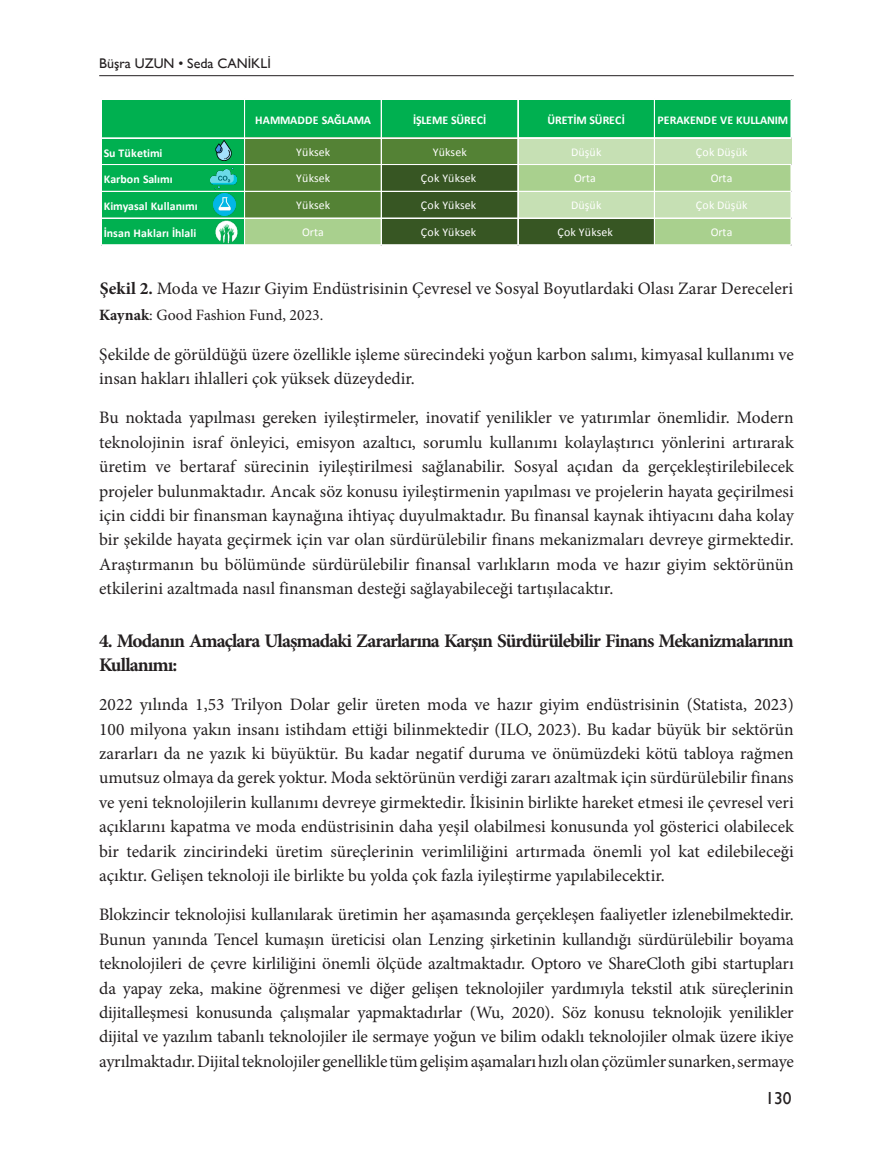
<style>
.page{position:relative;width:893px;height:1166px;background:#fff}
.page>*{position:absolute;margin:0;border:0;box-sizing:border-box;transform-origin:0 0}
.t1{font:700 19.25px/23.4px "Minion Pro";letter-spacing:-.05em;color:#231f20}
.MNormal-TR{font:17.5px/24.3px "Minion Pro";color:#231f20;text-align:justify}
.pictH{font:17.5px "Minion Pro";color:#231f20}
.t2{font:17.5px "Gill Sans TR";color:#231f20}
.pictTxt{font:15.75px "Minion Pro";color:#231f20}
.t3{font:14px "Gill Sans TR";color:#231f20}
.t4{font:700 11.9px "Calibri";letter-spacing:.005em;color:#fff}
.t5{font:11.9px "Calibri";letter-spacing:.01em;color:#fff}
.t6{font:700 11.9px "Calibri";letter-spacing:-.015em;color:#fff}
.s1{font-weight:700}
</style>
<div class="page">
<hr style="left:99px;top:75px;width:695px;height:1px;background:#231f20">
<div style="left:102px;top:100px;width:689px;height:38px;background:#00b050"></div>
<div style="left:102px;top:138px;width:143px;height:27px;background:#00b050"></div>
<div style="left:245px;top:138px;width:273px;height:27px;background:#548235"></div>
<div style="left:518px;top:138px;width:273px;height:27px;background:#c6e0b4"></div>
<div style="left:102px;top:165px;width:143px;height:27px;background:#00b050"></div>
<div style="left:245px;top:165px;width:137px;height:27px;background:#548235"></div>
<div style="left:381px;top:165px;width:137px;height:27px;background:#375623"></div>
<div style="left:518px;top:165px;width:273px;height:27px;background:#a9d08e"></div>
<div style="left:102px;top:191px;width:143px;height:28px;background:#00b050"></div>
<div style="left:245px;top:191px;width:137px;height:28px;background:#548235"></div>
<div style="left:381px;top:191px;width:137px;height:28px;background:#375623"></div>
<div style="left:518px;top:191px;width:273px;height:28px;background:#c6e0b4"></div>
<div style="left:102px;top:218px;width:143px;height:27px;background:#00b050"></div>
<div style="left:245px;top:218px;width:137px;height:27px;background:#a9d08e"></div>
<div style="left:381px;top:218px;width:274px;height:27px;background:#375623"></div>
<div style="left:654px;top:218px;width:137px;height:27px;background:#a9d08e"></div>
<hr style="left:102px;top:138px;width:689px;height:1px;background:#fff">
<hr style="left:102px;top:164px;width:689px;height:1px;background:#fff">
<hr style="left:102px;top:165px;width:689px;height:1px;background:#fff">
<hr style="left:102px;top:191px;width:689px;height:1px;background:#fff">
<hr style="left:102px;top:218px;width:689px;height:1px;background:#fff">
<hr style="left:381px;top:100px;width:1px;height:145px;background:#fff">
<hr style="left:517px;top:100px;width:1px;height:145px;background:#fff">
<hr style="left:518px;top:100px;width:1px;height:145px;background:#fff">
<hr style="left:102px;top:244px;width:689px;height:1px;background:#fff">
<hr style="left:244px;top:100px;width:1px;height:145px;background:#fff">
<hr style="left:245px;top:100px;width:1px;height:145px;background:#fff">
<hr style="left:654px;top:100px;width:1px;height:145px;background:#fff">
<img style="left:210px;top:165px;width:27px;height:26px">
<img style="left:215px;top:141px;width:17px;height:20px">
<img style="left:214px;top:194px;width:21px;height:21px">
<img style="left:210px;top:220px;width:33px;height:25px">
<p class="t3" style="left:99px;top:55px;width:173px">Büşra UZUN • Seda CANİKLİ</p>
<p class="t4" style="left:255px;top:112px;width:117px">HAMMADDE SAĞLAMA</p>
<p class="t6" style="left:413px;top:112px;width:75px">İŞLEME SÜRECİ</p>
<p class="t4" style="left:547px;top:112px;width:79px">ÜRETİM SÜRECİ</p>
<p class="t4" style="left:657px;top:112px;width:132px">PERAKENDE VE KULLANIM</p>
<p class="t4" style="left:104px;top:144px;width:60px">Su Tüketimi</p>
<p class="t5" style="left:296px;top:144px;width:35px">Yüksek</p>
<p class="t5" style="left:433px;top:144px;width:35px">Yüksek</p>
<p class="t5" style="left:571px;top:144px;width:32px">Düşük</p>
<p class="t5" style="left:696px;top:144px;width:53px">Çok Düşük</p>
<p class="t4" style="left:104px;top:171px;width:70px">Karbon Salımı</p>
<p class="t5" style="left:296px;top:171px;width:35px">Yüksek</p>
<p class="t5" style="left:421px;top:171px;width:57px">Çok Yüksek</p>
<p class="t5" style="left:574px;top:171px;width:23px">Orta</p>
<p class="t5" style="left:711px;top:171px;width:23px">Orta</p>
<p class="t4" style="left:104px;top:198px;width:95px">Kimyasal Kullanımı</p>
<p class="t5" style="left:296px;top:198px;width:35px">Yüksek</p>
<p class="t5" style="left:421px;top:198px;width:57px">Çok Yüksek</p>
<p class="t5" style="left:571px;top:198px;width:32px">Düşük</p>
<p class="t5" style="left:696px;top:198px;width:53px">Çok Düşük</p>
<p class="t4" style="left:104px;top:224px;width:94px">İnsan Hakları İhlali</p>
<p class="t5" style="left:302px;top:224px;width:23px">Orta</p>
<p class="t5" style="left:421px;top:224px;width:57px">Çok Yüksek</p>
<p class="t5" style="left:558px;top:224px;width:57px">Çok Yüksek</p>
<p class="t5" style="left:711px;top:224px;width:23px">Orta</p>
<p class="pictH" style="left:100px;top:276px;width:695px"><span class="s1">Şekil 2.</span> Moda ve Hazır Giyim Endüstrisinin Çevresel ve Sosyal Boyutlardaki Olası Zarar Dereceleri</p>
<p class="pictTxt" style="left:99px;top:305px;width:226px"><span class="s1">Kaynak</span>: Good Fashion Fund, 2023.</p>
<p class="MNormal-TR" style="left:99px;top:342px;width:696px">Şekilde de görüldüğü üzere özellikle işleme sürecindeki yoğun karbon salımı, kimyasal kullanımı ve insan hakları ihlalleri çok yüksek düzeydedir.</p>
<p class="MNormal-TR" style="left:99px;top:406px;width:696px">Bu noktada yapılması gereken iyileştirmeler, inovatif yenilikler ve yatırımlar önemlidir. Modern teknolojinin israf önleyici, emisyon azaltıcı, sorumlu kullanımı kolaylaştırıcı yönlerini artırarak üretim ve bertaraf sürecinin iyileştirilmesi sağlanabilir. Sosyal açıdan da gerçekleştirilebilecek projeler bulunmaktadır. Ancak söz konusu iyileştirmenin yapılması ve projelerin hayata geçirilmesi için ciddi bir finansman kaynağına ihtiyaç duyulmaktadır. Bu finansal kaynak ihtiyacını daha kolay bir şekilde hayata geçirmek için var olan sürdürülebilir finans mekanizmaları devreye girmektedir.<br>Araştırmanın bu bölümünde sürdürülebilir finansal varlıkların moda ve hazır giyim sektörünün etkilerini azaltmada nasıl finansman desteği sağlayabileceği tartışılacaktır.</p>
<p class="t1" style="left:99px;top:629px;width:696px">4. Modanın Amaçlara Ulaşmadaki Zararlarına Karşın Sürdürülebilir Finans Mekanizmalarının<br>Kullanımı:</p>
<p class="MNormal-TR" style="left:99px;top:692px;width:696px">2022 yılında 1,53 Trilyon Dolar gelir üreten moda ve hazır giyim endüstrisinin (Statista, 2023)<br>100 milyona yakın insanı istihdam ettiği bilinmektedir (ILO, 2023). Bu kadar büyük bir sektörün zararları da ne yazık ki büyüktür. Bu kadar negatif duruma ve önümüzdeki kötü tabloya rağmen umutsuz olmaya da gerek yoktur. Moda sektörünün verdiği zararı azaltmak için sürdürülebilir finans ve yeni teknolojilerin kullanımı devreye girmektedir. İkisinin birlikte hareket etmesi ile çevresel veri açıklarını kapatma ve moda endüstrisinin daha yeşil olabilmesi konusunda yol gösterici olabilecek bir tedarik zincirindeki üretim süreçlerinin verimliliğini artırmada önemli yol kat edilebileceği açıktır. Gelişen teknoloji ile birlikte bu yolda çok fazla iyileştirme yapılabilecektir.</p>
<p class="MNormal-TR" style="left:99px;top:902px;width:696px">Blokzincir teknolojisi kullanılarak üretimin her aşamasında gerçekleşen faaliyetler izlenebilmektedir.<br>Bunun yanında Tencel kumaşın üreticisi olan Lenzing şirketinin kullandığı sürdürülebilir boyama teknolojileri de çevre kirliliğini önemli ölçüde azaltmaktadır. Optoro ve ShareCloth gibi startupları da yapay zeka, makine öğrenmesi ve diğer gelişen teknolojiler yardımıyla tekstil atık süreçlerinin dijitalleşmesi konusunda çalışmalar yapmaktadırlar (Wu, 2020). Söz konusu teknolojik yenilikler dijital ve yazılım tabanlı teknolojiler ile sermaye yoğun ve bilim odaklı teknolojiler olmak üzere ikiye ayrılmaktadır. Dijital teknolojiler genellikle tüm gelişim aşamaları hızlı olan çözümler sunarken, sermaye</p>
<p class="t2" style="left:765px;top:1087px;width:28px">130</p>
</div>
